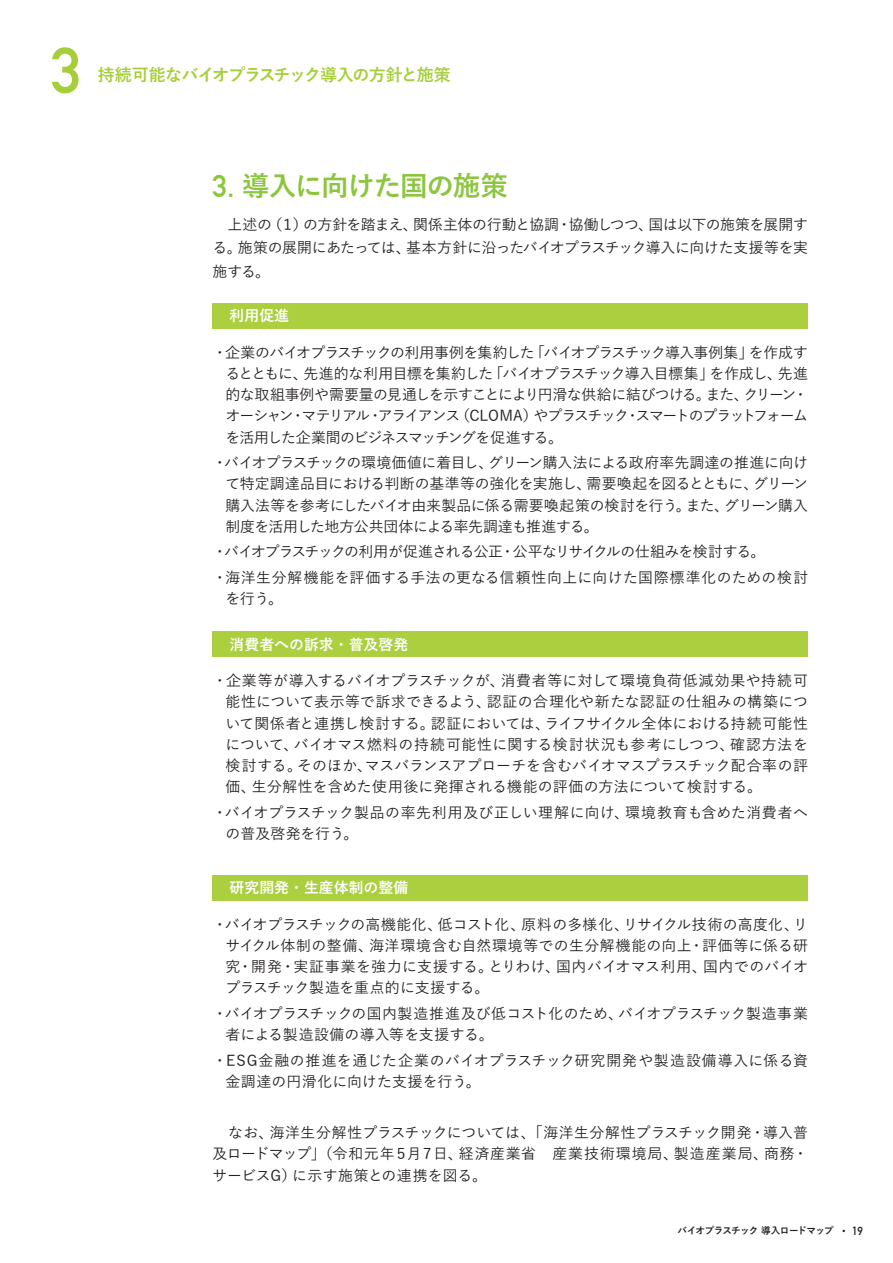
<style>
.page{position:relative;width:893px;height:1263px;background:#fff}
.page>*{position:absolute;margin:0;border:0;box-sizing:border-box;transform-origin:0 0}
.t1{font:700 63.75px "DIN Alternate";color:#a6ce39}
.t2{font:700 27.6px "Yu Go Pr 6 N";letter-spacing:-.045em;color:#8bc63e}
.t3{font:700 16.95px "Yu Go Pr 6 N";letter-spacing:-.05em;color:#a6ce39}
.t4{font:500 14.85px/21.3px "Yu Go Pr 6 N";letter-spacing:-.005em;color:#231f20;text-align:justify}
.t5{font:500 14.85px/21.3px "Yu Go Pr 6 N";letter-spacing:.025em;color:#231f20}
.t6{font:700 14.85px "Yu Go Pr 6 N";color:#fff}
.t7{font:700 9.6px "Yu Go Pr 6 N";letter-spacing:-.065em;color:#231f20}
.s1{font-family:"DIN Alternate";font-size:30.9px}
.s2{font-family:"DIN Alternate";font-size:17.55px}
.s3{font-family:"DIN Alternate";font-size:11.7px}
</style>
<div class="page">
<div style="left:213px;top:303px;width:595px;height:25px;background:#abcf3e"></div>
<div style="left:213px;top:631px;width:595px;height:26px;background:#abcf3e"></div>
<div style="left:213px;top:875px;width:595px;height:25px;background:#abcf3e"></div>
<h1 class="t1" style="left:51px;top:22px;width:32px">3</h1>
<p class="t3" style="left:98px;top:65px;width:355px">持続可能なバイオプラスチック導入の方針と施策</p>
<h2 class="t2" style="left:213px;top:170px;width:297px"><span class="s1">3.</span> 導入に向けた国の施策</h2>
<p class="t4" style="left:213px;top:211px;width:597px;line-height:23.4px">　上述の（１）の方針を踏まえ、関係主体の行動と協調・協働しつつ、国は以下の施策を展開する。施策の展開にあたっては、基本方針に沿ったバイオプラスチック導入に向けた支援等を実施する。</p>
<p class="t6" style="left:230px;top:308px;width:61px">利用促進</p>
<p class="t4" style="left:225px;top:340px;width:584px;text-indent:-13px">・企業のバイオプラスチックの利用事例を集約した「バイオプラスチック導入事例集」を作成するとともに、先進的な利用目標を集約した「バイオプラスチック導入目標集」を作成し、先進的な取組事例や需要量の見通しを示すことにより円滑な供給に結びつける。また、クリーン・オーシャン・マテリアル・アライアンス（CLOMA）やプラスチック・スマートのプラットフォームを活用した企業間のビジネスマッチングを促進する。</p>
<p class="t4" style="left:225px;top:450px;width:584px;text-indent:-13px">・バイオプラスチックの環境価値に着目し、グリーン購入法による政府率先調達の推進に向けて特定調達品目における判断の基準等の強化を実施し、需要喚起を図るとともに、グリーン購入法等を参考にしたバイオ由来製品に係る需要喚起策の検討を行う。また、グリーン購入制度を活用した地方公共団体による率先調達も推進する。</p>
<p class="t4" style="left:213px;top:537px;width:597px;line-height:25.5px">・バイオプラスチックの利用が促進される公正・公平なリサイクルの仕組みを検討する。<br>・海洋生分解機能を評価する手法の更なる信頼性向上に向けた国際標準化のための検討</p>
<p class="t4" style="left:225px;top:586px;width:59px">を行う。</p>
<p class="t6" style="left:230px;top:636px;width:180px">消費者への訴求・普及啓発</p>
<p class="t4" style="left:225px;top:668px;width:584px;text-indent:-13px">・企業等が導入するバイオプラスチックが、消費者等に対して環境負荷低減効果や持続可能性について表示等で訴求できるよう、認証の合理化や新たな認証の仕組みの構築について関係者と連携し検討する。認証においては、ライフサイクル全体における持続可能性について、バイオマス燃料の持続可能性に関する検討状況も参考にしつつ、確認方法を検討する。そのほか、マスバランスアプローチを含むバイオマスプラスチック配合率の評価、生分解性を含めた使用後に発揮される機能の評価の方法について検討する。</p>
<p class="t4" style="left:225px;top:800px;width:584px;text-indent:-13px">・バイオプラスチック製品の率先利用及び正しい理解に向け、環境教育も含めた消費者への普及啓発を行う。</p>
<p class="t6" style="left:230px;top:879px;width:180px">研究開発・生産体制の整備</p>
<p class="t4" style="left:225px;top:911px;width:584px;text-indent:-13px">・バイオプラスチックの高機能化、低コスト化、原料の多様化、リサイクル技術の高度化、リサイクル体制の整備、海洋環境含む自然環境等での生分解機能の向上・評価等に係る研究・開発・実証事業を強力に支援する。とりわけ、国内バイオマス利用、国内でのバイオプラスチック製造を重点的に支援する。</p>
<p class="t4" style="left:225px;top:1001px;width:584px;text-indent:-13px">・バイオプラスチックの国内製造推進及び低コスト化のため、バイオプラスチック製造事業者による製造設備の導入等を支援する。</p>
<p class="t5" style="left:225px;top:1048px;width:584px;text-indent:-13px">・ESG金融の推進を通じた企業のバイオプラスチック研究開発や製造設備導入に係る資金調達の円滑化に向けた支援を行う。</p>
<p class="t4" style="left:213px;top:1120px;width:597px">　なお、海洋生分解性プラスチックについては、「海洋生分解性プラスチック開発・導入普及ロードマップ」（令和元年５月７日、経済産業省　産業技術環境局、製造産業局、商務・サービスG）に示す施策との連携を図る。</p>
<p class="t7" style="left:677px;top:1225px;width:187px">バイオプラスチック 導入ロードマップ <span class="s2">∙</span> <span class="s3">19</span></p>
</div>
